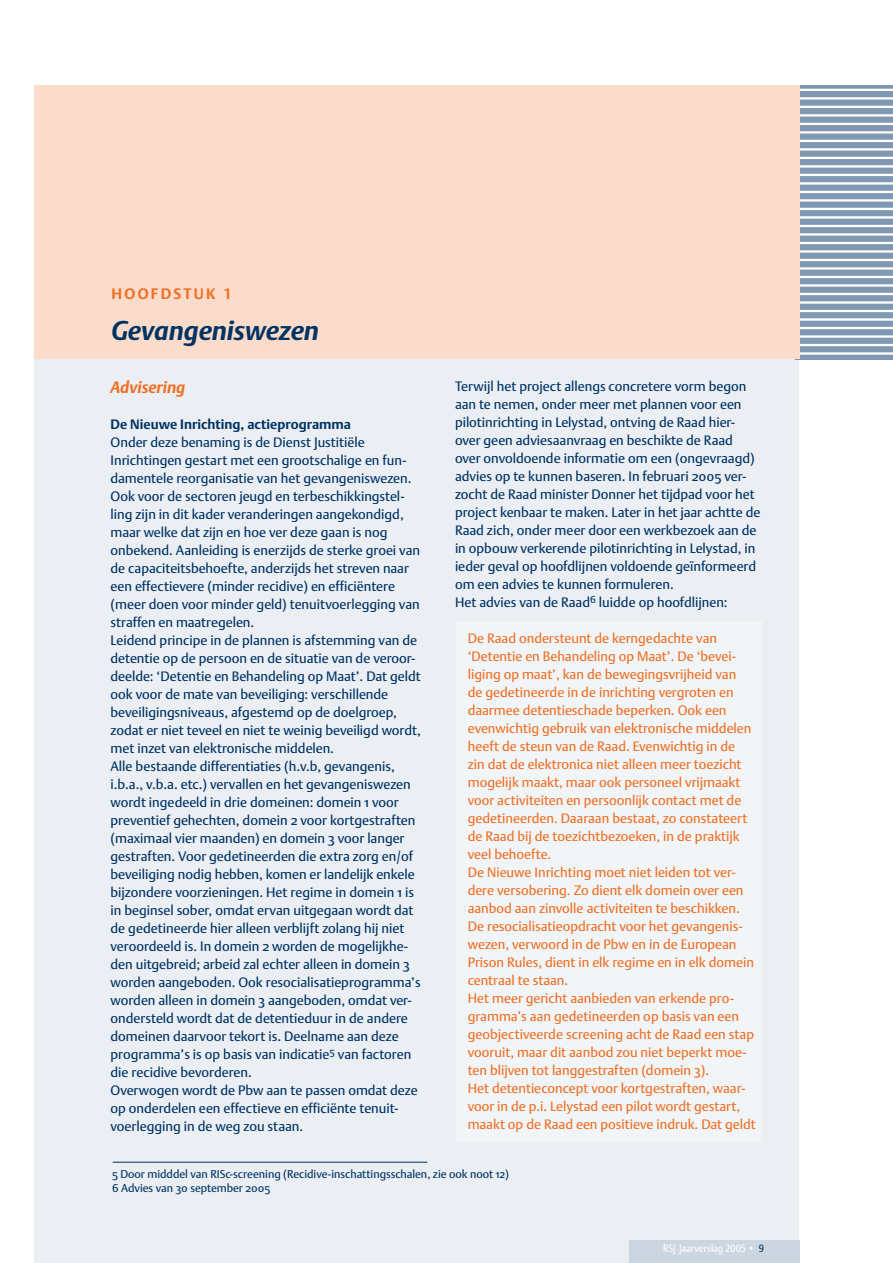
<style>
.page{position:relative;width:893px;height:1263px;background:#fff}
.page>*{position:absolute;margin:0;border:0;box-sizing:border-box;transform-origin:0 0}
.t1{font:italic 700 27px "DTL Argo ST";letter-spacing:-.005em;color:#003264}
.t2{font:italic 700 16.5px "DTL Argo ST";letter-spacing:-.005em;color:#ef7025}
.t3{font:700 15px "DTL Argo T";letter-spacing:.15em;color:#ef7025}
.t4{font:13.5px/18px "DTL Argo ST";color:#003264}
.t5{font:13.5px/18px "DTL Argo ST";color:#ef7025}
.t6{font:700 13.5px "DTL Argo ST";color:#003264}
.t7{font:11.25px/13.5px "DTL Argo ST";color:#003264}
.t8{font:10.5px "DTL Argo T";color:#fff;scale:.89 1}
.s1{color:#003264}
</style>
<div class="page">
<div style="left:35px;top:85px;width:764px;height:1178px;background:#ebeff3"></div>
<div style="left:629px;top:1240px;width:170px;height:23px;background:#ccd6e0"></div>
<div style="left:795px;top:85px;width:98px;height:274px;background:#8099b2"></div>
<hr style="left:798px;top:89px;width:95px;height:2px;background:#fff">
<hr style="left:798px;top:97px;width:95px;height:3px;background:#fff">
<hr style="left:798px;top:106px;width:95px;height:2px;background:#fff">
<hr style="left:798px;top:114px;width:95px;height:3px;background:#fff">
<hr style="left:798px;top:123px;width:95px;height:2px;background:#fff">
<hr style="left:798px;top:131px;width:95px;height:3px;background:#fff">
<hr style="left:798px;top:140px;width:95px;height:2px;background:#fff">
<hr style="left:798px;top:148px;width:95px;height:3px;background:#fff">
<hr style="left:798px;top:157px;width:95px;height:2px;background:#fff">
<hr style="left:798px;top:165px;width:95px;height:3px;background:#fff">
<hr style="left:798px;top:174px;width:95px;height:2px;background:#fff">
<hr style="left:798px;top:182px;width:95px;height:3px;background:#fff">
<hr style="left:798px;top:191px;width:95px;height:2px;background:#fff">
<hr style="left:798px;top:199px;width:95px;height:3px;background:#fff">
<hr style="left:798px;top:208px;width:95px;height:2px;background:#fff">
<hr style="left:798px;top:216px;width:95px;height:3px;background:#fff">
<hr style="left:798px;top:225px;width:95px;height:2px;background:#fff">
<hr style="left:798px;top:233px;width:95px;height:3px;background:#fff">
<hr style="left:798px;top:242px;width:95px;height:2px;background:#fff">
<hr style="left:798px;top:250px;width:95px;height:3px;background:#fff">
<hr style="left:798px;top:259px;width:95px;height:2px;background:#fff">
<hr style="left:798px;top:267px;width:95px;height:3px;background:#fff">
<hr style="left:798px;top:276px;width:95px;height:2px;background:#fff">
<hr style="left:798px;top:284px;width:95px;height:3px;background:#fff">
<hr style="left:798px;top:293px;width:95px;height:2px;background:#fff">
<hr style="left:798px;top:301px;width:95px;height:3px;background:#fff">
<hr style="left:798px;top:310px;width:95px;height:2px;background:#fff">
<hr style="left:798px;top:318px;width:95px;height:3px;background:#fff">
<hr style="left:798px;top:327px;width:95px;height:2px;background:#fff">
<hr style="left:798px;top:335px;width:95px;height:3px;background:#fff">
<hr style="left:798px;top:344px;width:95px;height:2px;background:#fff">
<hr style="left:798px;top:352px;width:95px;height:3px;background:#fff">
<div style="left:34px;top:85px;width:765px;height:274px;background:#fbdbc9"></div>
<div style="left:456px;top:621px;width:305px;height:521px;background:#f2f5f7"></div>
<hr style="left:113px;top:1162px;width:314px;height:1px;background:#003264">
<p class="t3" style="left:112px;top:285px;width:122px">HOOFDSTUK 1</p>
<h1 class="t1" style="left:112px;top:314px;width:209px">Gevangeniswezen</h1>
<p class="t2" style="left:111px;top:378px;width:76px">Advisering</p>
<p class="t6" style="left:111px;top:417px;width:242px">De Nieuwe Inrichting, actieprogramma</p>
<p class="t4" style="left:111px;top:433px;width:312px">Onder deze benaming is de Dienst Justitiële Inrichtingen gestart met een grootschalige en fun&shy;damentele reorganisatie van het gevangeniswezen.<br>Ook voor de sectoren jeugd en terbeschikkingstel&shy;ling zijn in dit kader veranderingen aangekondigd, maar welke dat zijn en hoe ver deze gaan is nog onbekend. Aanleiding is enerzijds de sterke groei van de capaciteitsbehoefte, anderzijds het streven naar een effectievere (minder recidive) en efficiëntere (meer doen voor minder geld) tenuitvoerlegging van straffen en maatregelen.<br>Leidend principe in de plannen is afstemming van de detentie op de persoon en de situatie van de veroor&shy;deelde: ‘Detentie en Behandeling op Maat’. Dat geldt ook voor de mate van beveiliging: verschillende beveiligingsniveaus, afgestemd op de doelgroep, zodat er niet teveel en niet te weinig beveiligd wordt, met inzet van elektronische middelen.<br>Alle bestaande differentiaties (h.v.b, gevangenis, i.b.a., v.b.a. etc.) vervallen en het gevangeniswezen wordt ingedeeld in drie domeinen: domein 1 voor preventief gehechten, domein 2 voor kortgestraften (maximaal vier maanden) en domein 3 voor langer gestraften. Voor gedetineerden die extra zorg en/of beveiliging nodig hebben, komen er landelijk enkele bijzondere voorzieningen. Het regime in domein 1 is in beginsel sober, omdat ervan uitgegaan wordt dat de gedetineerde hier alleen verblijft zolang hij niet veroordeeld is. In domein 2 worden de mogelijkhe&shy;den uitgebreid; arbeid zal echter alleen in domein 3 worden aangeboden. Ook resocialisatieprogramma’s worden alleen in domein 3 aangeboden, omdat ver&shy;ondersteld wordt dat de detentieduur in de andere domeinen daarvoor tekort is. Deelname aan deze programma’s is op basis van indicatie<sup>5</sup> van factoren die recidive bevorderen.<br>Overwogen wordt de Pbw aan te passen omdat deze op onderdelen een effectieve en efficiënte tenuit&shy;voerlegging in de weg zou staan.</p>
<p class="t4" style="left:455px;top:377px;width:307px">Terwijl het project allengs concretere vorm begon aan te nemen, onder meer met plannen voor een pilotinrichting in Lelystad, ontving de Raad hier&shy;over geen adviesaanvraag en beschikte de Raad over onvoldoende informatie om een (ongevraagd) advies op te kunnen baseren. In februari 2005 ver&shy;zocht de Raad minister Donner het tijdpad voor het project kenbaar te maken. Later in het jaar achtte de Raad zich, onder meer door een werkbezoek aan de in opbouw verkerende pilotinrichting in Lelystad, in ieder geval op hoofdlijnen voldoende geïnformeerd om een advies te kunnen formuleren.<br>Het advies van de Raad<sup>6</sup> luidde op hoofdlijnen:</p>
<p class="t5" style="left:468px;top:629px;width:290px">De Raad ondersteunt de kerngedachte van ‘Detentie en Behandeling op Maat’. De ‘bevei&shy;liging op maat’, kan de bewegingsvrijheid van<br>de gedetineerde in de inrichting vergroten en daarmee detentieschade beperken. Ook een evenwichtig gebruik van elektronische middelen heeft de steun van de Raad. Evenwichtig in de<br>zin dat de elektronica niet alleen meer toezicht mogelijk maakt, maar ook personeel vrijmaakt voor activiteiten en persoonlijk contact met de gedetineerden. Daaraan bestaat, zo constateert de Raad bij de toezichtbezoeken, in de praktijk veel behoefte.<br>De Nieuwe Inrichting moet niet leiden tot ver&shy;dere versobering. Zo dient elk domein over een aanbod aan zinvolle activiteiten te beschikken.<br>De resocialisatieopdracht voor het gevangenis&shy;wezen, verwoord in de Pbw en in de European Prison Rules, dient in elk regime en in elk domein centraal te staan.<br>Het meer gericht aanbieden van erkende pro&shy;gramma’s aan gedetineerden op basis van een geobjectiveerde screening acht de Raad een stap vooruit, maar dit aanbod zou niet beperkt moe&shy;ten blijven tot langgestraften (domein 3).<br>Het detentieconcept voor kortgestraften, waar&shy;voor in de p.i. Lelystad een pilot wordt gestart, maakt op de Raad een positieve indruk. Dat geldt</p>
<p class="t7" style="left:112px;top:1167px;width:399px">5 Door midddel van RISc-screening (Recidive-inschattingsschalen, zie ook noot 12)<br>6 Advies van 30 september 2005</p>
<p class="t8" style="left:663px;top:1242px;width:115px">RSJ Jaarverslag 2005 • <span class="s1">9</span></p>
</div>
